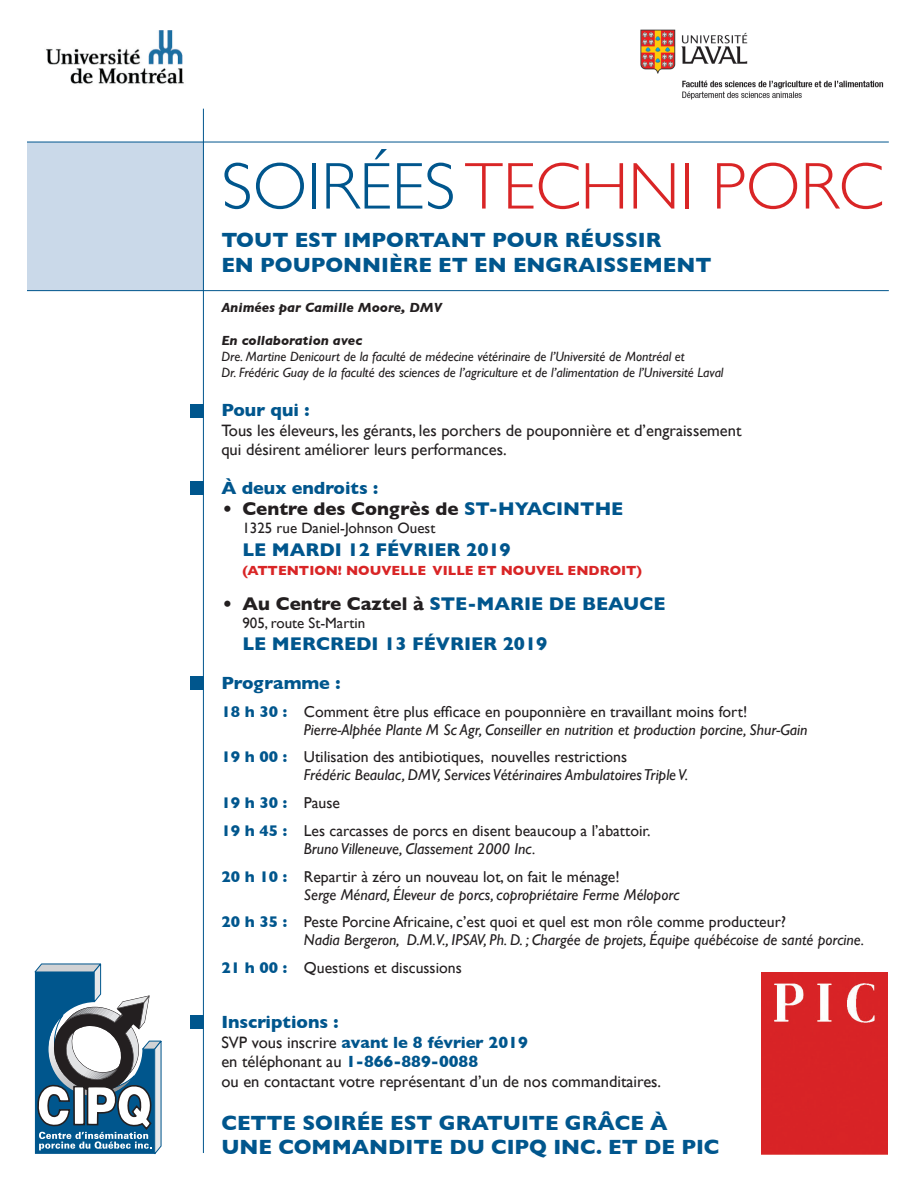
<style>
.page{position:relative;width:918px;height:1188px;background:#fff}
.page>*{position:absolute;margin:0;border:0;box-sizing:border-box;transform-origin:0 0}
.t1{font:300 66.45px "Gill Sans";color:#d92526}
.t2{font:700 21px/25.5px "Gill Sans";color:#00568d}
.t3{font:700 18.75px "Gill Sans";color:#00568d}
.t4{font:700 18.75px "Gill Sans";color:#231f20}
.t5{font:700 18px "Gill Sans";color:#00568d}
.t6{font:16.5px/19.5px "Gill Sans";color:#231f20}
.t7{font:700 16.5px "Gill Sans";color:#00568d}
.t8{font:italic 15.75px/18px "Gill Sans";color:#231f20}
.t9{font:15.75px/18px "Gill Sans";color:#231f20}
.t10{font:700 15.75px "Gill Sans";color:#00568d}
.t11{font:15px "Gill Sans";color:#231f20}
.t12{font:italic 13.5px/16.2px "Gill Sans";color:#231f20}
.t13{font:italic 700 13.5px "Gill Sans";color:#231f20}
.t14{font:700 13.5px "Gill Sans";color:#d92526}
.s1{color:#00568d}
.s2{color:#231f20}
.s3{font-weight:700;font-style:normal;color:#00568d}
.s4{font-style:normal}
.s5{font-weight:400;color:#231f20}
.s6{font-weight:700;color:#00568d}
.s7{font-style:italic}
</style>
<div class="page">
<div style="left:27px;top:142px;width:176px;height:149px;background:#cad9e9"></div>
<svg style="left:34px;top:963px;width:128px;height:191px"></svg>
<img style="left:46px;top:30px;width:138px;height:54px">
<div style="left:761px;top:973px;width:126px;height:182px;background:#d82326"></div>
<img style="left:640px;top:29px;width:244px;height:71px">
<hr style="left:27px;top:142px;width:862px;height:1px;background:#00568d">
<hr style="left:27px;top:290px;width:862px;height:1px;background:#00568d">
<hr style="left:203px;top:109px;width:1px;height:1044px;background:#00568d">
<div style="left:191px;top:404px;width:13px;height:13px;background:#00568d"></div>
<div style="left:190px;top:481px;width:13px;height:13px;background:#00568d"></div>
<div style="left:190px;top:676px;width:13px;height:13px;background:#00568d"></div>
<div style="left:190px;top:1016px;width:13px;height:13px;background:#00568d"></div>
<p class="t1" style="left:221px;top:134px;width:664px"><span class="s1">SOIRÉES</span> TECHNI PORC</p>
<p class="t2" style="left:221px;top:226px;width:492px">TOUT EST IMPORTANT POUR RÉUSSIR<br>EN POUPONNIÈRE ET EN ENGRAISSEMENT</p>
<p class="t13" style="left:221px;top:299px;width:222px">Animées par Camille Moore, DMV</p>
<p class="t13" style="left:221px;top:332px;width:142px">En collaboration avec</p>
<p class="t12" style="left:221px;top:348px;width:504px">Dre. Martine Denicourt de la faculté de médecine vétérinaire de l’Université de Montréal et<br>Dr. Frédéric Guay de la faculté des sciences de l’agriculture et de l’alimentation de l’Université Laval</p>
<p class="t5" style="left:221px;top:396px;width:90px">Pour qui :</p>
<p class="t6" style="left:221px;top:420px;width:522px">Tous les éleveurs, les gérants, les porchers de pouponnière et d’engraissement qui désirent améliorer leurs performances.</p>
<p class="t5" style="left:221px;top:474px;width:158px">À deux endroits :</p>
<p class="t4" style="left:223px;top:494px;width:402px">• Centre des Congrès de <span class="s1">ST-HYACINTHE</span></p>
<p class="t11" style="left:242px;top:519px;width:194px">1325 rue Daniel-Johnson Ouest</p>
<p class="t3" style="left:242px;top:534px;width:270px">LE MARDI 12 FÉVRIER 2019</p>
<p class="t14" style="left:242px;top:560px;width:401px">(ATTENTION! NOUVELLE VILLE ET NOUVEL ENDROIT)</p>
<p class="t3" style="left:223px;top:588px;width:444px"><span class="s2">• Au Centre Caztel à</span> STE-MARIE DE BEAUCE</p>
<p class="t11" style="left:242px;top:614px;width:124px">905, route St-Martin</p>
<p class="t3" style="left:242px;top:629px;width:306px">LE MERCREDI 13 FÉVRIER 2019</p>
<p class="t5" style="left:221px;top:669px;width:121px">Programme :</p>
<p class="t8" style="left:304px;top:702px;width:505px;text-indent:-82px"><span class="s3">18 h 30 :</span> <span class="s4">Comment être plus efficace en pouponnière en travaillant moins fort!<br></span>Pierre-Alphée Plante M Sc Agr, Conseiller en nutrition et production porcine, Shur-Gain</p>
<p class="t8" style="left:304px;top:748px;width:386px;text-indent:-82px"><span class="s3">19 h 00 :</span> <span class="s4">Utilisation des antibiotiques, nouvelles restrictions<br></span>Frédéric Beaulac, DMV, Services Vétérinaires Ambulatoires Triple V.</p>
<p class="t10" style="left:221px;top:790px;width:120px">19 h 30 : <span class="s5">Pause</span></p>
<p class="t9" style="left:304px;top:821px;width:348px;text-indent:-82px"><span class="s6">19 h 45 :</span> Les carcasses de porcs en disent beaucoup a l’abattoir.<br><span class="s7">Bruno Villeneuve, Classement 2000 Inc.</span></p>
<p class="t8" style="left:304px;top:867px;width:377px;text-indent:-82px"><span class="s3">20 h 10 :</span> <span class="s4">Repartir à zéro un nouveau lot, on fait le ménage!<br></span>Serge Ménard, Éleveur de porcs, copropriétaire Ferme Méloporc</p>
<p class="t8" style="left:304px;top:913px;width:562px;text-indent:-82px"><span class="s3">20 h 35 :</span> <span class="s4">Peste Porcine Africaine, c’est quoi et quel est mon rôle comme producteur?<br></span>Nadia Bergeron, D.M.V., IPSAV, Ph. D. ; Chargée de projets, Équipe québécoise de santé porcine.</p>
<p class="t9" style="left:221px;top:959px;width:242px"><span class="s6">21 h 00 :</span> Questions et discussions</p>
<p class="t5" style="left:221px;top:1008px;width:119px">Inscriptions :</p>
<p class="t7" style="left:221px;top:1029px;width:308px"><span class="s5">SVP vous inscrire</span> avant le 8 février 2019</p>
<p class="t6" style="left:221px;top:1052px;width:258px">en téléphonant au <span class="s6">1-866-889-0088</span></p>
<p class="t6" style="left:221px;top:1071px;width:441px">ou en contactant votre représentant d’un de nos commanditaires.</p>
<p class="t2" style="left:221px;top:1110px;width:448px">CETTE SOIRÉE EST GRATUITE GRÂCE À</p>
<p class="t2" style="left:221px;top:1134px;width:500px">UNE COMMANDITE DU CIPQ INC. ET DE PIC</p>
</div>
